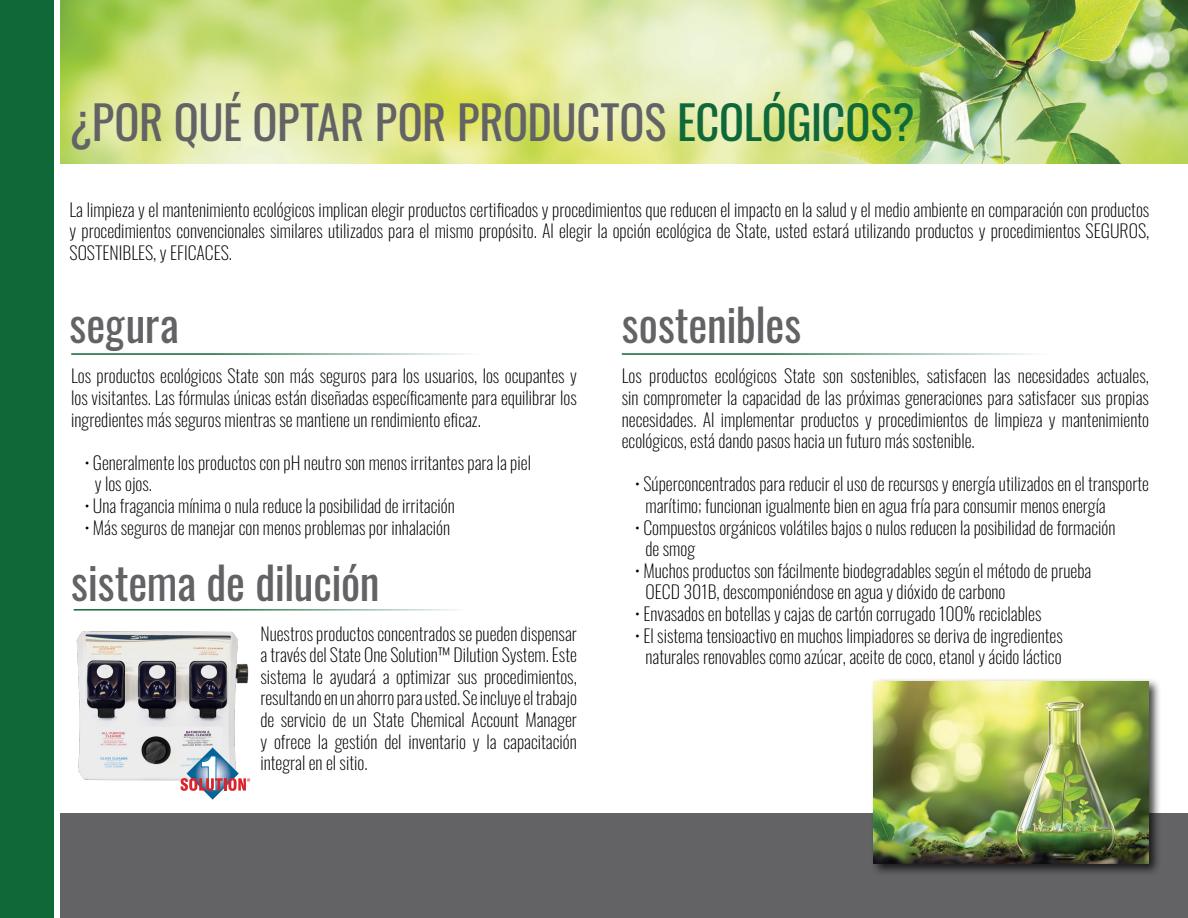
<style>
.page{position:relative;width:1188px;height:918px;background:#fff}
.page>*{position:absolute;margin:0;border:0;box-sizing:border-box;transform-origin:0 0}
.t1{font:46.5px "Oswald";letter-spacing:-.01em;color:#636366}
.t2{font:45px "Oswald";letter-spacing:-.01em;color:#636366}
.t3{font:200 18px/21.6px "Oswald";color:#000;text-align:justify}
.s1{color:#0f6838}
</style>
<div class="page">
<div style="left:60px;top:813px;width:1128px;height:105px;background:#636366"></div>
<img style="left:60px;top:0;width:1128px;height:164px">
<hr style="left:71px;top:353px;width:507px;height:2px;background:#0f6838">
<hr style="left:622px;top:353px;width:527px;height:2px;background:#0f6838">
<div style="left:0;top:0;width:54px;height:918px;background:#0f6838"></div>
<hr style="left:74px;top:609px;width:490px;height:2px;background:#0f6838">
<img style="left:76px;top:631px;width:175px;height:152px">
<svg style="left:181px;top:747px;width:69px;height:53px"></svg>
<div style="left:870px;top:678px;width:292px;height:198px;background:#000;opacity:.75"></div>
<img style="left:874px;top:681px;width:275px;height:182px">
<p class="t1" style="left:70px;top:81px;width:847px">¿POR QUÉ OPTAR POR PRODUCTOS <span class="s1">ECOLÓGICOS?</span></p>
<p class="t3" style="left:70px;top:197px;width:1081px">La limpieza y el mantenimiento ecológicos implican elegir productos certificados y procedimientos que reducen el impacto en la salud y el medio ambiente en comparación con productos y procedimientos convencionales similares utilizados para el mismo propósito. Al elegir la opción ecológica de State, usted estará utilizando productos y procedimientos SEGUROS, SOSTENIBLES, y EFICACES.</p>
<p class="t2" style="left:70px;top:285px;width:111px">segura</p>
<p class="t3" style="left:71px;top:363px;width:507px">Los productos ecológicos State son más seguros para los usuarios, los ocupantes y los visitantes. Las fórmulas únicas están diseñadas específicamente para equilibrar los ingredientes más seguros mientras se mantiene un rendimiento eficaz.</p>
<p class="t3" style="left:85px;top:450px;width:448px">• Generalmente los productos con pH neutro son menos irritantes para la piel</p>
<p class="t3" style="left:95px;top:471px;width:59px">y los ojos.</p>
<p class="t3" style="left:85px;top:493px;width:372px">• Una fragancia mínima o nula reduce la posibilidad de irritación</p>
<p class="t3" style="left:85px;top:514px;width:367px">• Más seguros de manejar con menos problemas por inhalación</p>
<p class="t2" style="left:71px;top:542px;width:310px">sistema de dilución</p>
<p class="t3" style="left:260px;top:620px;width:318px">Nuestros productos concentrados se pueden dispensar a través del State One Solution™ Dilution System. Este sistema le ayudará a optimizar sus procedimientos, resultando en un ahorro para usted. Se incluye el trabajo de servicio de un State Chemical Account Manager y ofrece la gestión del inventario y la capacitación integral en el sitio.</p>
<p class="t2" style="left:622px;top:285px;width:181px">sostenibles</p>
<p class="t3" style="left:622px;top:363px;width:529px">Los productos ecológicos State son sostenibles, satisfacen las necesidades actuales, sin comprometer la capacidad de las próximas generaciones para satisfacer sus propias necesidades. Al implementar productos y procedimientos de limpieza y mantenimiento ecológicos, está dando pasos hacia un futuro más sostenible.</p>
<p class="t3" style="left:635px;top:471px;width:515px">• Súperconcentrados para reducir el uso de recursos y energía utilizados en el transporte</p>
<p class="t3" style="left:646px;top:493px;width:462px">marítimo; funcionan igualmente bien en agua fría para consumir menos energía</p>
<p class="t3" style="left:635px;top:514px;width:482px">• Compuestos orgánicos volátiles bajos o nulos reducen la posibilidad de formación</p>
<p class="t3" style="left:646px;top:536px;width:51px">de smog</p>
<p class="t3" style="left:635px;top:558px;width:458px">• Muchos productos son fácilmente biodegradables según el método de prueba</p>
<p class="t3" style="left:646px;top:579px;width:361px">OECD 301B, descomponiéndose en agua y dióxido de carbono</p>
<p class="t3" style="left:635px;top:601px;width:408px">• Envasados en botellas y cajas de cartón corrugado 100% reciclables</p>
<p class="t3" style="left:635px;top:622px;width:429px">• El sistema tensioactivo en muchos limpiadores se deriva de ingredientes</p>
<p class="t3" style="left:646px;top:644px;width:418px">naturales renovables como azúcar, aceite de coco, etanol y ácido láctico</p>
</div>
